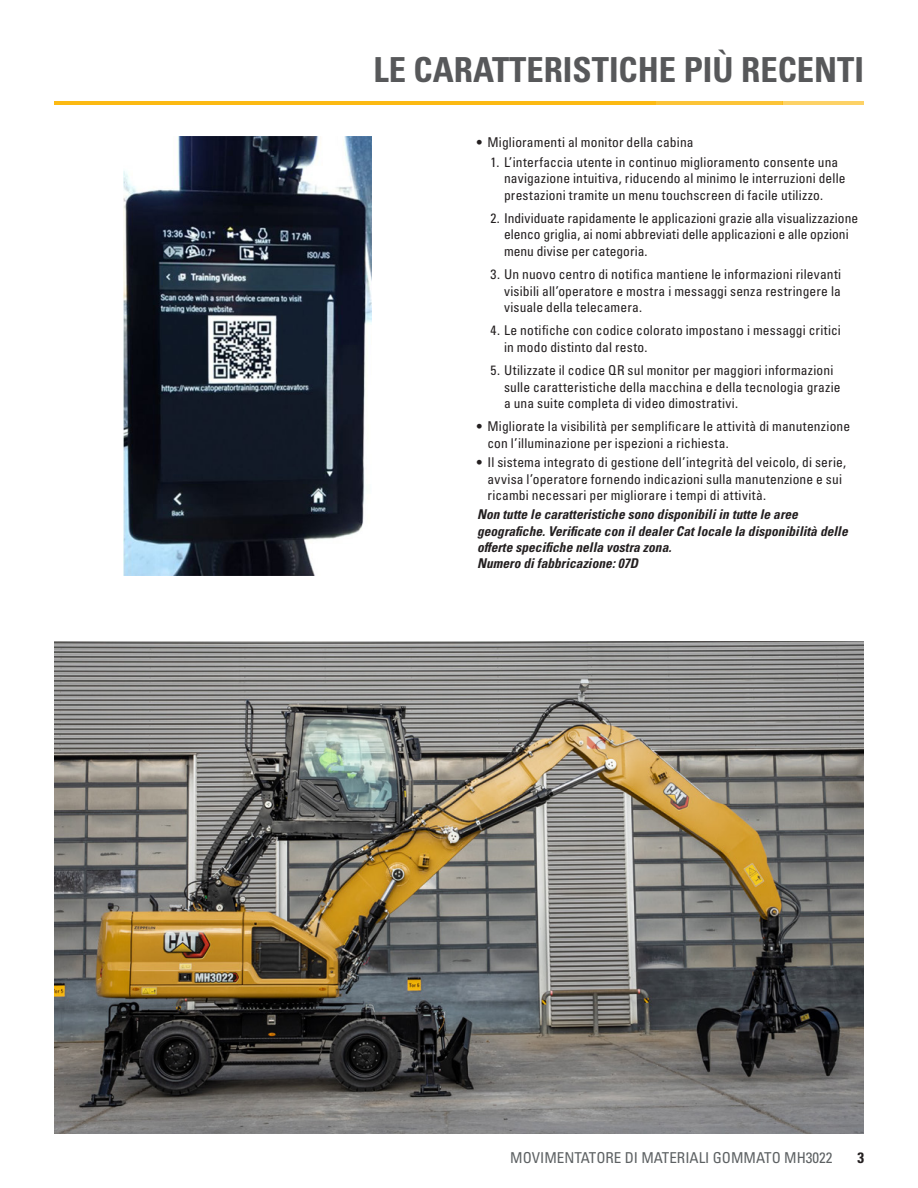
<style>
.page{position:relative;width:918px;height:1188px;background:#fff}
.page>*{position:absolute;margin:0;border:0;box-sizing:border-box;transform-origin:0 0}
.t1{font:34.5px "Univers LTCYR 67 Bold Cond";color:#57585a}
.t2{font:condensed 15px "Univers LTCYR 57";color:#5d6163}
.t3{font:15px "Univers LTCYR 67 Bold Cond";color:#231f20}
.t4{font:condensed 13.5px/16.5px "Univers LTCYR 57";letter-spacing:.01em;color:#231f20}
.t5{font:13.5px/16.2px "Univers LTCYR 67 Bold Cond Obl";color:#231f20}
</style>
<div class="page">
<hr style="left:54px;top:101px;width:601px;height:4px;background:#fcba13">
<hr style="left:654px;top:101px;width:128px;height:4px;background:#fcc437">
<hr style="left:782px;top:101px;width:82px;height:4px;background:#fdd266">
<img style="left:124px;top:136px;width:248px;height:440px">
<img style="left:54px;top:641px;width:810px;height:493px">
<h1 class="t1" style="left:373px;top:48px;width:492px">LE CARATTERISTICHE PIÙ RECENTI</h1>
<p class="t4" style="left:477px;top:134px;width:218px">• Miglioramenti al monitor della cabina</p>
<p class="t4" style="left:504px;top:153px;width:343px;text-indent:-14px">1. L’interfaccia utente in continuo miglioramento consente una navigazione intuitiva, riducendo al minimo le interruzioni delle prestazioni tramite un menu touchscreen di facile utilizzo.</p>
<p class="t4" style="left:504px;top:209px;width:356px;text-indent:-14px">2. Individuate rapidamente le applicazioni grazie alla visualizzazione elenco griglia, ai nomi abbreviati delle applicazioni e alle opzioni menu divise per categoria.</p>
<p class="t4" style="left:504px;top:266px;width:339px;text-align:justify;text-indent:-14px">3. Un nuovo centro di notifica mantiene le informazioni rilevanti visibili all’operatore e mostra i messaggi senza restringere la visuale della telecamera.</p>
<p class="t4" style="left:504px;top:322px;width:338px;text-indent:-14px">4. Le notifiche con codice colorato impostano i messaggi critici in modo distinto dal resto.</p>
<p class="t4" style="left:504px;top:362px;width:338px;text-indent:-14px">5. Utilizzate il codice QR sul monitor per maggiori informazioni sulle caratteristiche della macchina e della tecnologia grazie a una suite completa di video dimostrativi.</p>
<p class="t4" style="left:488px;top:418px;width:364px;text-indent:-11px">• Migliorate la visibilità per semplificare le attività di manutenzione con l’illuminazione per ispezioni a richiesta.</p>
<p class="t4" style="left:488px;top:454px;width:360px;text-indent:-11px">• Il sistema integrato di gestione dell’integrità del veicolo, di serie, avvisa l’operatore fornendo indicazioni sulla manutenzione e sui ricambi necessari per migliorare i tempi di attività.</p>
<p class="t5" style="left:477px;top:506px;width:372px">Non tutte le caratteristiche sono disponibili in tutte le aree geografiche. Verificate con il dealer Cat locale la disponibilità delle offerte specifiche nella vostra zona.<br>Numero di fabbricazione: 07D</p>
<p class="t2" style="left:510px;top:1148px;width:324px">MOVIMENTATORE DI MATERIALI GOMMATO MH3022</p>
<p class="t3" style="left:857px;top:1148px;width:8px">3</p>
</div>
